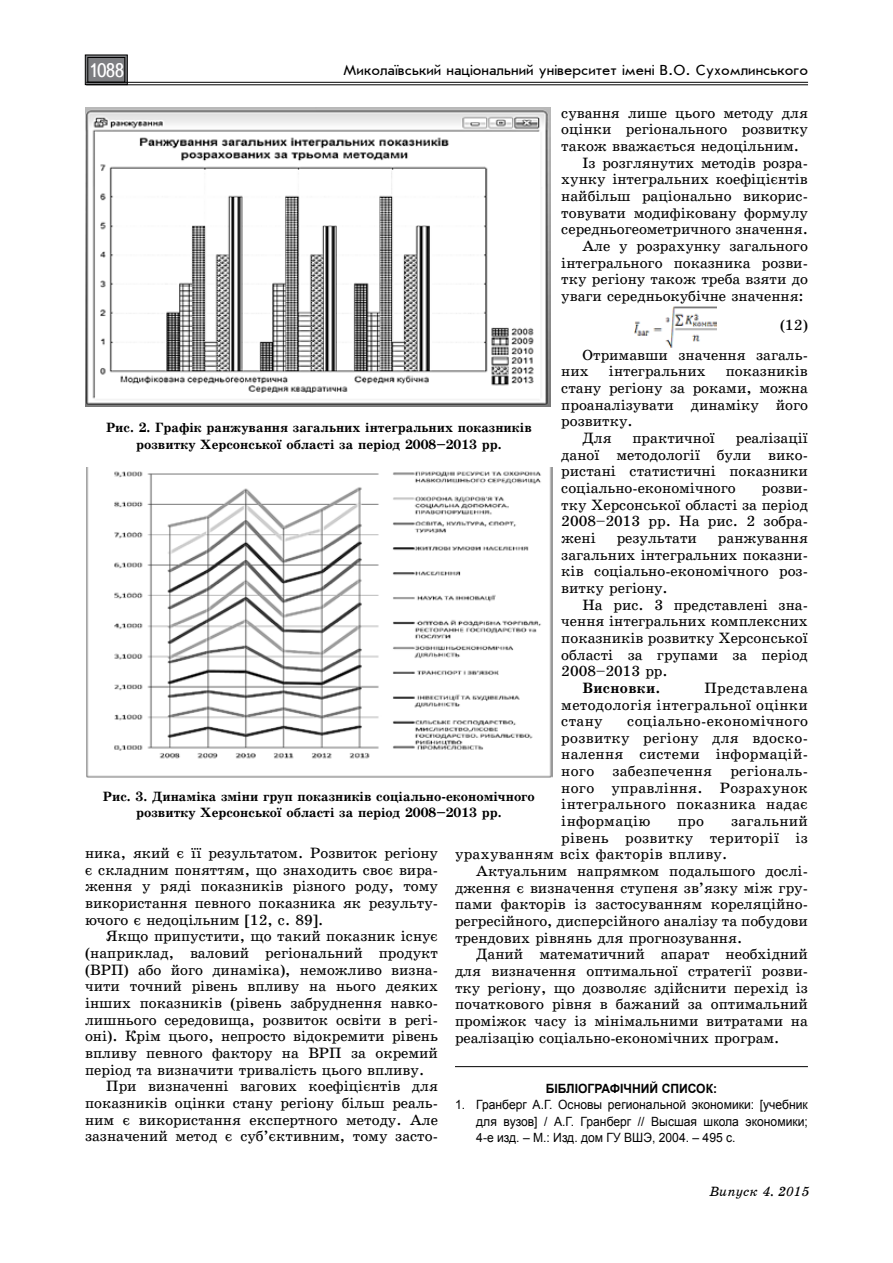
<style>
.page{position:relative;width:893px;height:1263px;background:#fff}
.page>*{position:absolute;margin:0;border:0;box-sizing:border-box;transform-origin:0 0}
.t1{font:19.5px "Ukrainian Text";color:#fff}
.t2{font:15px/16.6px "Ukrainian School";color:#000;text-align:justify}
.t3{font:15px "Ukrainian School";letter-spacing:.02em;color:#000}
.t4{font:15px "Ukrainian Journal Sans";color:#000}
.t5{font:700 15px "Ukrainian School";letter-spacing:.02em;color:#000}
.t6{font:700 13.5px/16.6px "Ukrainian School";color:#000;text-align:center}
.t7{font:italic 13.5px "Ukrainian School";color:#000}
.t8{font:12.75px/16.6px "Arial";color:#000;text-align:justify;scale:.95 1}
.t9{font:700 12.75px "Arial";color:#000;scale:.95 1}
</style>
<div class="page">
<svg style="left:85px;top:54px;width:43px;height:31px"></svg>
<div style="left:88px;top:57px;width:37px;height:25px;border:1px solid #000"></div>
<hr style="left:86px;top:82px;width:722px;height:1px;background:#000">
<hr style="left:86px;top:85px;width:722px;height:1px;background:#000">
<hr style="left:455px;top:1066px;width:353px;height:1px;background:#000">
<img style="left:635px;top:306px;width:82px;height:42px">
<img style="left:85px;top:107px;width:465px;height:299px">
<img style="left:86px;top:467px;width:466px;height:311px">
<h1 class="t1" style="left:88px;top:60px;width:38px">1088</h1>
<p class="t4" style="left:343px;top:63px;width:466px">Миколаївський національний університет імені В.О. Сухомлинського</p>
<p class="t2" style="left:561px;top:104px;width:248px">сування лише цього методу для</p>
<p class="t2" style="left:561px;top:121px;width:248px">оцінки регіонального розвитку</p>
<p class="t2" style="left:561px;top:138px;width:239px">також вважається недоцільним.</p>
<p class="t2" style="left:583px;top:154px;width:227px">Із розглянутих методів розра-</p>
<p class="t2" style="left:561px;top:171px;width:248px">хунку інтегральних коефіцієнтів</p>
<p class="t2" style="left:561px;top:188px;width:248px">найбільш раціонально викорис-</p>
<p class="t2" style="left:561px;top:204px;width:248px">товувати модифіковану формулу</p>
<p class="t2" style="left:561px;top:221px;width:248px">середньогеометричного значення.</p>
<p class="t2" style="left:583px;top:238px;width:227px">Але у розрахунку загального</p>
<p class="t2" style="left:561px;top:254px;width:248px">інтегрального показника розви-</p>
<p class="t2" style="left:561px;top:271px;width:248px">тку регіону також треба взяти до</p>
<p class="t2" style="left:561px;top:288px;width:244px">уваги середньокубічне значення:</p>
<p class="t2" style="left:583px;top:311px;width:227px;line-height:29.4px;text-align:right">(12)<br>Отримавши значення загаль-</p>
<p class="t2" style="left:561px;top:363px;width:29px">них</p>
<p class="t2" style="left:609px;top:363px;width:98px">інтегральних</p>
<p class="t2" style="left:726px;top:363px;width:84px">показників</p>
<p class="t2" style="left:561px;top:380px;width:248px">стану регіону за роками, можна</p>
<p class="t2" style="left:561px;top:396px;width:248px">проаналізувати динаміку його</p>
<p class="t2" style="left:561px;top:413px;width:73px">розвитку.</p>
<p class="t2" style="left:583px;top:430px;width:31px">Для</p>
<p class="t2" style="left:632px;top:430px;width:84px">практичної</p>
<p class="t6" style="left:106px;top:419px;width:427px">Рис. 2. Графік ранжування загальних інтегральних показників розвитку Херсонської області за період 2008–2013 рр.</p>
<p class="t2" style="left:561px;top:430px;width:248px;text-indent:174px">реалізації даної методології були вико&shy;ристані статистичні показники соціально-економічного</p>
<p class="t2" style="left:561px;top:480px;width:248px;text-indent:200px">розви&shy;тку Херсонської області за період 2008–2013 рр. На рис. 2 зобра&shy;жені</p>
<p class="t2" style="left:561px;top:530px;width:248px;text-indent:157px">ранжування загальних інтегральних показни&shy;ків соціально-економічного роз&shy;витку регіону.</p>
<p class="t2" style="left:561px;top:596px;width:248px;text-indent:21px">На рис. 3 представлені зна&shy;чення інтегральних комплексних показників розвитку Херсонської області за групами за період 2008–2013 рр.</p>
<p class="t5" style="left:583px;top:680px;width:79px">Висновки.</p>
<p class="t2" style="left:617px;top:530px;width:82px">результати</p>
<p class="t2" style="left:561px;top:679px;width:248px;text-indent:143px">Представлена методологія інтегральної оцінки стану</p>
<p class="t2" style="left:561px;top:713px;width:248px;text-indent:66px">соціально-економічного розвитку регіону для вдоско&shy;налення системи інформацій&shy;ного забезпечення регіональ&shy;ного управління. Розрахунок інтегрального показника надає інформацію</p>
<p class="t6" style="left:103px;top:788px;width:433px">Рис. 3. Динаміка зміни груп показників соціально-економічного розвитку Херсонської області за період 2008–2013 рр.</p>
<p class="t2" style="left:678px;top:813px;width:28px">про</p>
<p class="t3" style="left:731px;top:813px;width:78px">загальний</p>
<p class="t3" style="left:561px;top:830px;width:248px">рівень розвитку території із</p>
<p class="t3" style="left:455px;top:846px;width:274px">урахуванням всіх факторів впливу.</p>
<p class="t2" style="left:476px;top:863px;width:333px">Актуальним напрямком подальшого дослі-</p>
<p class="t2" style="left:455px;top:879px;width:354px">дження є визначення ступеня зв’язку між гру-</p>
<p class="t2" style="left:455px;top:896px;width:354px">пами факторів із застосуванням кореляційно-</p>
<p class="t2" style="left:455px;top:913px;width:354px">регресійного, дисперсійного аналізу та побудови</p>
<p class="t2" style="left:455px;top:929px;width:289px">трендових рівнянь для прогнозування.</p>
<p class="t2" style="left:476px;top:946px;width:333px">Даний математичний апарат необхідний</p>
<p class="t2" style="left:455px;top:962px;width:354px">для визначення оптимальної стратегії розви-</p>
<p class="t2" style="left:455px;top:979px;width:354px">тку регіону, що дозволяє здійснити перехід із</p>
<p class="t2" style="left:455px;top:996px;width:354px">початкового рівня в бажаний за оптимальний</p>
<p class="t2" style="left:455px;top:1012px;width:354px">проміжок часу із мінімальними витратами на</p>
<p class="t2" style="left:455px;top:1029px;width:326px">реалізацію соціально-економічних програм.</p>
<p class="t9" style="left:546px;top:1079px;width:182px">БІБЛІОГРАФІЧНИЙ СПИСОК:</p>
<p class="t8" style="left:476px;top:1096px;width:351px;text-indent:-21px">1. Гранберг А.Г. Основы региональной экономики: [учебник для вузов] / А.Г. Гранберг // Высшая школа экономики; 4-е изд. – М.: Изд. дом ГУ ВШЭ, 2004. – 495 с.</p>
<p class="t2" style="left:85px;top:845px;width:354px">ника, який є її результатом. Розвиток регіону є складним поняттям, що знаходить своє вира&shy;ження у ряді показників різного роду, тому використання певного показника як результу&shy;ючого є недоцільним [12, с. 89].</p>
<p class="t2" style="left:106px;top:928px;width:333px">Якщо припустити, що такий показник існує</p>
<p class="t2" style="left:85px;top:945px;width:354px">(наприклад, валовий регіональний продукт</p>
<p class="t2" style="left:85px;top:961px;width:354px">(ВРП) або його динаміка), неможливо визна-</p>
<p class="t2" style="left:85px;top:978px;width:354px">чити точний рівень впливу на нього деяких</p>
<p class="t2" style="left:85px;top:995px;width:354px">інших показників (рівень забруднення навко-</p>
<p class="t2" style="left:85px;top:1011px;width:354px">лишнього середовища, розвиток освіти в регі-</p>
<p class="t2" style="left:85px;top:1028px;width:354px">оні). Крім цього, непросто відокремити рівень</p>
<p class="t2" style="left:85px;top:1045px;width:354px">впливу певного фактору на ВРП за окремий</p>
<p class="t2" style="left:85px;top:1061px;width:341px">період та визначити тривалість цього впливу.</p>
<p class="t2" style="left:106px;top:1078px;width:333px">При визначенні вагових коефіцієнтів для</p>
<p class="t2" style="left:85px;top:1094px;width:354px">показників оцінки стану регіону більш реаль-</p>
<p class="t2" style="left:85px;top:1111px;width:354px">ним є використання експертного методу. Але</p>
<p class="t2" style="left:85px;top:1128px;width:354px">зазначений метод є суб’єктивним, тому засто-</p>
<p class="t7" style="left:709px;top:1183px;width:102px">Випуск 4. 2015</p>
</div>
